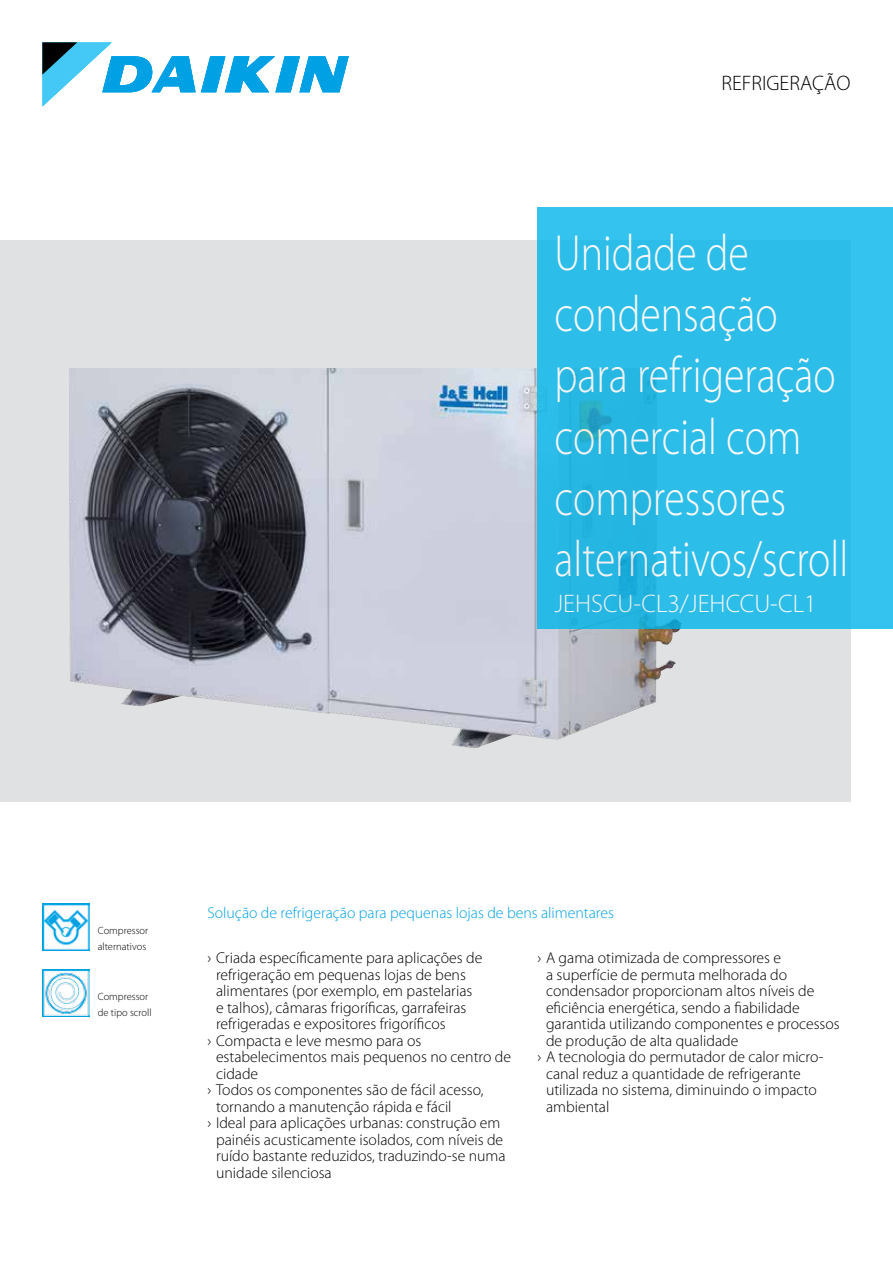
<style>
.page{position:relative;width:893px;height:1263px;background:#fff}
.page>*{position:absolute;margin:0;border:0;box-sizing:border-box;transform-origin:0 0}
.t1{font:300 51px/61.2px "Myriad Pro";color:#fff;scale:.82 1}
.t2{font:300 25.5px "Myriad Pro";color:#fff}
.t3{font:300 21px "Myriad Pro";color:#000}
.t4{font:300 15.75px "Myriad Pro";color:#000}
.t5{font:300 15.75px "Myriad Pro";color:#00a1e4}
.t6{font:300 10.5px/16.5px "Myriad Pro";color:#000}
</style>
<div class="page">
<img style="left:43px;top:969px;width:46px;height:47px">
<img style="left:43px;top:903px;width:46px;height:47px">
<div style="left:0;top:241px;width:850px;height:561px;background:#e0e1e2"></div>
<img style="left:69px;top:368px;width:611px;height:380px">
<svg style="left:43px;top:43px;width:306px;height:63px"></svg>
<div style="left:537px;top:208px;width:356px;height:421px;background:#2cbde8"></div>
<h3 class="t3" style="left:721px;top:71px;width:131px">REFRIGERAÇÃO</h3>
<h1 class="t1" style="left:554px;top:223px;width:360px">Unidade de condensação para refrigeração comercial com compressores alternativos/scroll</h1>
<h2 class="t2" style="left:554px;top:589px;width:264px">JEHSCU-CL3/JEHCCU-CL1</h2>
<p class="t6" style="left:98px;top:922px;width:52px">Compressor alternativos</p>
<p class="t6" style="left:98px;top:988px;width:55px">Compressor de tipo scroll</p>
<p class="t5" style="left:207px;top:904px;width:408px">Solução de refrigeração para pequenas lojas de bens alimentares</p>
<p class="t4" style="left:207px;top:949px;width:276px">› Criada específicamente para aplicações de</p>
<p class="t4" style="left:216px;top:966px;width:251px">refrigeração em pequenas lojas de bens</p>
<p class="t4" style="left:216px;top:982px;width:258px">alimentares (por exemplo, em pastelarias</p>
<p class="t4" style="left:216px;top:999px;width:252px">e talhos), câmaras frigoríficas, garrafeiras</p>
<p class="t4" style="left:216px;top:1015px;width:231px">refrigeradas e expositores frigoríficos</p>
<p class="t4" style="left:207px;top:1032px;width:215px">› Compacta e leve mesmo para os</p>
<p class="t4" style="left:216px;top:1048px;width:297px">estabelecimentos mais pequenos no centro de</p>
<p class="t4" style="left:216px;top:1065px;width:44px">cidade</p>
<p class="t4" style="left:207px;top:1081px;width:278px">› Todos os componentes são de fácil acesso,</p>
<p class="t4" style="left:216px;top:1098px;width:237px">tornando a manutenção rápida e fácil</p>
<p class="t4" style="left:207px;top:1114px;width:294px">› Ideal para aplicações urbanas: construção em</p>
<p class="t4" style="left:216px;top:1131px;width:289px">painéis acusticamente isolados, com níveis de</p>
<p class="t4" style="left:216px;top:1147px;width:291px">ruído bastante reduzidos, traduzindo-se numa</p>
<p class="t4" style="left:216px;top:1164px;width:117px">unidade silenciosa</p>
<p class="t4" style="left:537px;top:949px;width:245px">› A gama otimizada de compressores e</p>
<p class="t4" style="left:546px;top:966px;width:243px">a superfície de permuta melhorada do</p>
<p class="t4" style="left:546px;top:982px;width:270px">condensador proporcionam altos níveis de</p>
<p class="t4" style="left:546px;top:999px;width:255px">eficiência energética, sendo a fiabilidade</p>
<p class="t4" style="left:546px;top:1015px;width:295px">garantida utilizando componentes e processos</p>
<p class="t4" style="left:546px;top:1032px;width:194px">de produção de alta qualidade</p>
<p class="t4" style="left:537px;top:1048px;width:287px">› A tecnologia do permutador de calor micro-</p>
<p class="t4" style="left:546px;top:1065px;width:256px">canal reduz a quantidade de refrigerante</p>
<p class="t4" style="left:546px;top:1081px;width:272px">utilizada no sistema, diminuindo o impacto</p>
<p class="t4" style="left:546px;top:1098px;width:65px">ambiental</p>
</div>
